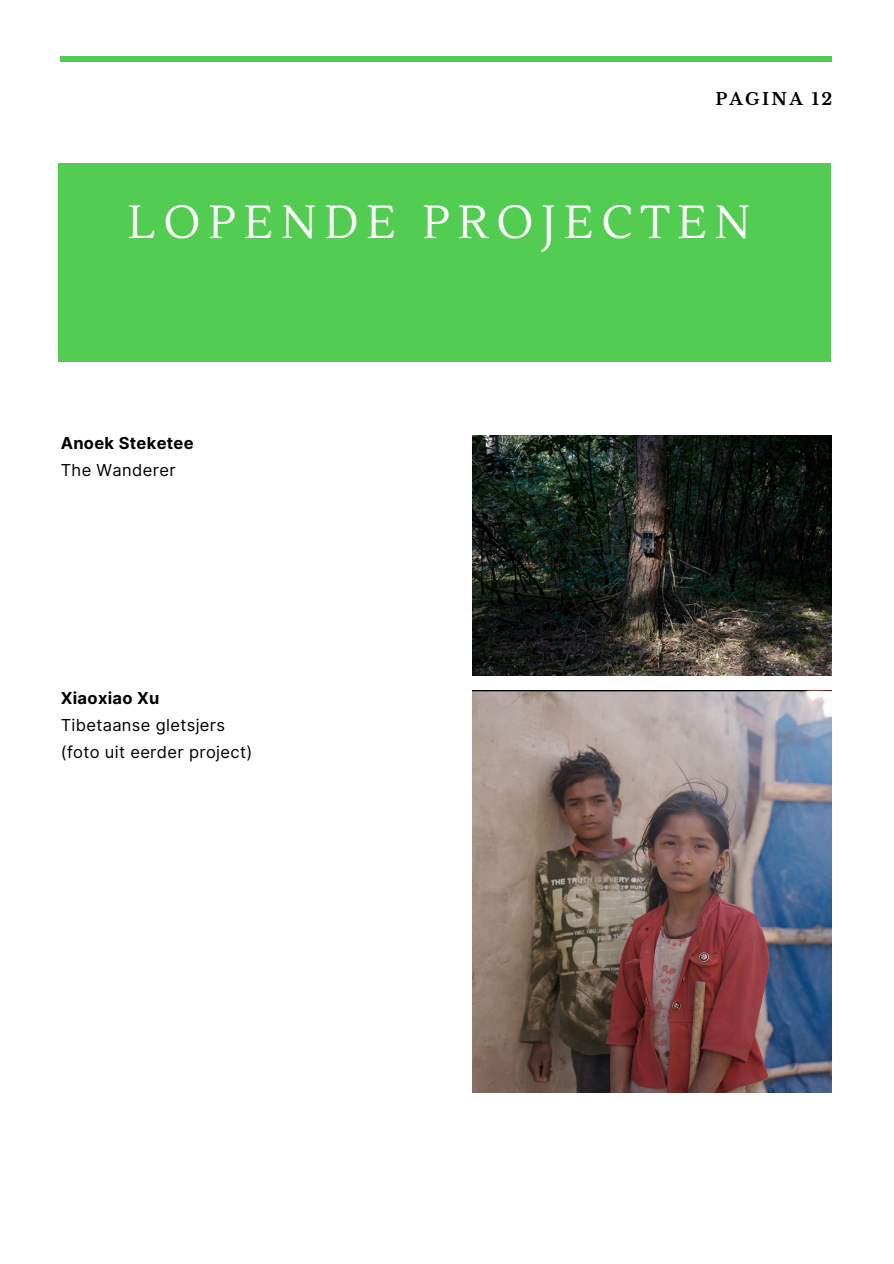
<style>
.page{position:relative;width:894px;height:1264px;background:#fff}
.page>*{position:absolute;margin:0;border:0;box-sizing:border-box;transform-origin:0 0}
.t1{font:46.35px "Lustria";letter-spacing:.17em;color:#fff}
.t2{font:16.5px "Inter";letter-spacing:.02em;color:#000}
.t3{font:700 16.5px "Inter";letter-spacing:.02em;color:#000}
.t4{font:700 16.5px "Libre Baskerville";letter-spacing:.14em;color:#000}
</style>
<div class="page">
<div style="left:58px;top:163px;width:773px;height:198px;background:#53cd51"></div>
<hr style="left:61px;top:57px;width:770px;height:4px;background:#53cd51">
<img style="left:472px;top:435px;width:359px;height:241px">
<img style="left:472px;top:690px;width:359px;height:402px">
<h1 class="t4" style="left:715px;top:89px;width:118px">PAGINA 12</h1>
<p class="t1" style="left:128px;top:193px;width:623px">LOPENDE PROJECTEN</p>
<h2 class="t3" style="left:61px;top:433px;width:134px">Anoek Steketee</h2>
<p class="t2" style="left:61px;top:460px;width:116px">The Wanderer</p>
<p class="t3" style="left:61px;top:688px;width:100px">Xiaoxiao Xu</p>
<p class="t2" style="left:61px;top:715px;width:166px">Tibetaanse gletsjers</p>
<p class="t2" style="left:61px;top:742px;width:193px">(foto uit eerder project)</p>
</div>
